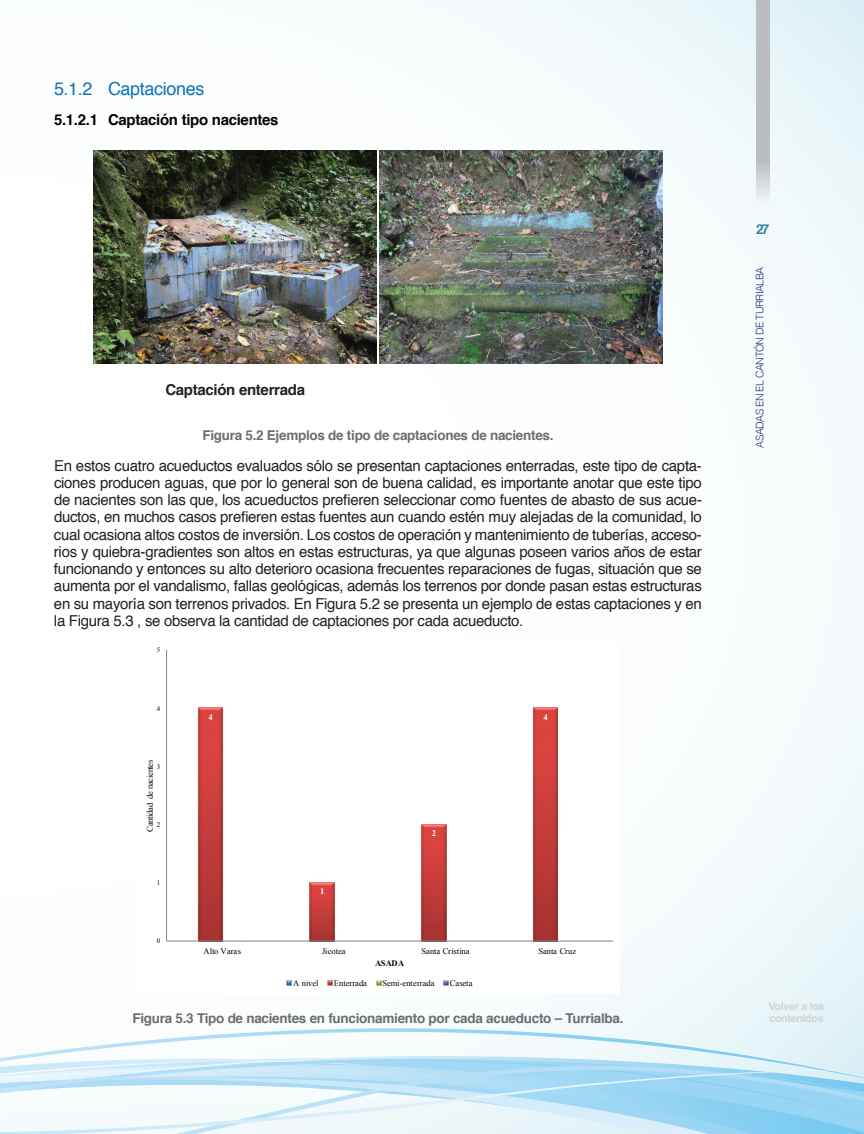
<style>
.page{position:relative;width:864px;height:1134px;background:#fff}
.page>*{position:absolute;margin:0;border:0;box-sizing:border-box;transform-origin:0 0}
.t1{font:18px "Helvetica";letter-spacing:-.02em;color:#1270b9}
.t2{font:15px/17.2px "Helvetica";letter-spacing:-.02em;color:#231f20;text-align:justify}
.t3{font:700 15px "Helvetica";letter-spacing:-.02em;color:#040503}
.t4{font:700 15px "Helvetica";letter-spacing:-.02em;color:#231f20}
.t5{font:700 13.5px "Helvetica";letter-spacing:-.02em;color:#6c6d70}
.t6{font:700 13.5px "Helvetica";color:#2d849b}
.t7{font:300 10.5px "Helvetica";letter-spacing:-.05em;color:#253980}
.t8{font:700 10.5px/12.1px "Helvetica";letter-spacing:-.02em;color:#d1d2d4}
.t9{font:8.55px "Times New Roman";letter-spacing:-.005em;color:#040503}
.t10{font:700 8.55px "Times New Roman";letter-spacing:-.015em;color:#040503}
.t11{font:700 8.55px "Times New Roman";color:#fff}
.t12{font:6.9px "Times New Roman";color:#040503}
</style>
<div class="page">
<div style="left:0;top:0;width:864px;height:1134px;background:linear-gradient(to right,#fff,#f3f9fb)"></div>
<svg style="left:1px;top:1028px;width:863px;height:25px"></svg>
<hr style="left:0;top:0;width:1px;height:1134px;background:#fff">
<svg style="left:0;top:1053px;width:864px;height:81px"></svg>
<svg style="left:756px;top:0;width:14px;height:206px;fill:#bcbdc0"></svg>
<img style="left:93px;top:151px;width:284px;height:212px">
<img style="left:379px;top:151px;width:284px;height:212px">
<div style="left:136px;top:642px;width:484px;height:352px;background:#fff"></div>
<img style="left:223px;top:710px;width:1px;height:228px">
<img style="left:335px;top:884px;width:1px;height:54px">
<img style="left:532px;top:710px;width:1px;height:229px">
<img style="left:197px;top:707px;width:26px;height:234px">
<img style="left:309px;top:882px;width:26px;height:59px">
<img style="left:420px;top:824px;width:27px;height:117px">
<img style="left:533px;top:707px;width:26px;height:234px">
<img style="left:221px;top:939px;width:23px;height:2px">
<img style="left:332px;top:939px;width:24px;height:2px">
<img style="left:444px;top:939px;width:24px;height:2px">
<img style="left:556px;top:939px;width:24px;height:2px">
<hr style="left:166px;top:650px;width:1px;height:291px;background:#868686">
<hr style="left:167px;top:941px;width:446px;height:1px;background:#868686">
<svg style="left:286px;top:980px;width:6px;height:6px"></svg>
<svg style="left:327px;top:980px;width:6px;height:6px"></svg>
<svg style="left:376px;top:980px;width:6px;height:6px"></svg>
<svg style="left:443px;top:980px;width:6px;height:6px"></svg>
<p class="t1" style="left:54px;top:74px;width:152px">5.1.2 Captaciones</p>
<p class="t3" style="left:54px;top:108px;width:226px">5.1.2.1 Captación tipo nacientes</p>
<p class="t4" style="left:165px;top:378px;width:141px">Captación enterrada</p>
<p class="t5" style="left:202px;top:424px;width:353px">Figura 5.2 Ejemplos de tipo de captaciones de nacientes.</p>
<p class="t2" style="left:54px;top:457px;width:650px">En estos cuatro acueductos evaluados sólo se presentan captaciones enterradas, este tipo de capta&shy;ciones producen aguas, que por lo general son de buena calidad, es importante anotar que este tipo de nacientes son las que, los acueductos prefieren seleccionar como fuentes de abasto de sus acue&shy;ductos, en muchos casos prefieren estas fuentes aun cuando estén muy alejadas de la comunidad, lo cual ocasiona altos costos de inversión. Los costos de operación y mantenimiento de tuberías, acceso&shy;rios y quiebra-gradientes son altos en estas estructuras, ya que algunas poseen varios años de estar funcionando y entonces su alto deterioro ocasiona frecuentes reparaciones de fugas, situación que se aumenta por el vandalismo, fallas geológicas, además los terrenos por donde pasan estas estructuras en su mayoría son terrenos privados. En Figura 5.2 se presenta un ejemplo de estas captaciones y en la Figura 5.3 , se observa la cantidad de captaciones por cada acueducto.</p>
<p class="t12" style="left:157px;top:646px;width:5px">5</p>
<p class="t12" style="left:157px;top:704px;width:5px">4</p>
<p class="t9" style="left:144px;top:832px;width:74px;rotate:-90deg">Cantidad de nacientes</p>
<p class="t12" style="left:157px;top:762px;width:5px">3</p>
<p class="t12" style="left:157px;top:820px;width:5px">2</p>
<p class="t12" style="left:157px;top:878px;width:5px">1</p>
<p class="t12" style="left:157px;top:936px;width:5px">0</p>
<p class="t11" style="left:208px;top:711px;width:6px">4</p>
<p class="t11" style="left:320px;top:885px;width:6px">1</p>
<p class="t11" style="left:432px;top:827px;width:6px">2</p>
<p class="t11" style="left:543px;top:711px;width:6px">4</p>
<p class="t9" style="left:204px;top:945px;width:39px">Alto Varas</p>
<p class="t9" style="left:322px;top:945px;width:25px">Jicotea</p>
<p class="t9" style="left:421px;top:945px;width:50px">Santa Cristina</p>
<p class="t9" style="left:538px;top:945px;width:39px">Santa Cruz</p>
<p class="t10" style="left:375px;top:957px;width:31px">ASADA</p>
<p class="t9" style="left:293px;top:977px;width:27px">A nivel</p>
<p class="t9" style="left:334px;top:977px;width:35px">Enterrada</p>
<p class="t9" style="left:382px;top:977px;width:54px">Semi-enterrada</p>
<p class="t9" style="left:450px;top:977px;width:25px">Caseta</p>
<p class="t5" style="left:132px;top:1008px;width:493px">Figura 5.3 Tipo de nacientes en funcionamiento por cada acueducto – Turrialba.</p>
<p class="t6" style="left:756px;top:219px;width:15px">27</p>
<p class="t7" style="left:751px;top:448px;width:182px;rotate:-90deg">ASADAS EN EL CANTÓN DE TURRIALBA</p>
<p class="t8" style="left:769px;top:1000px;width:57px">Volver a los contenidos</p>
</div>
